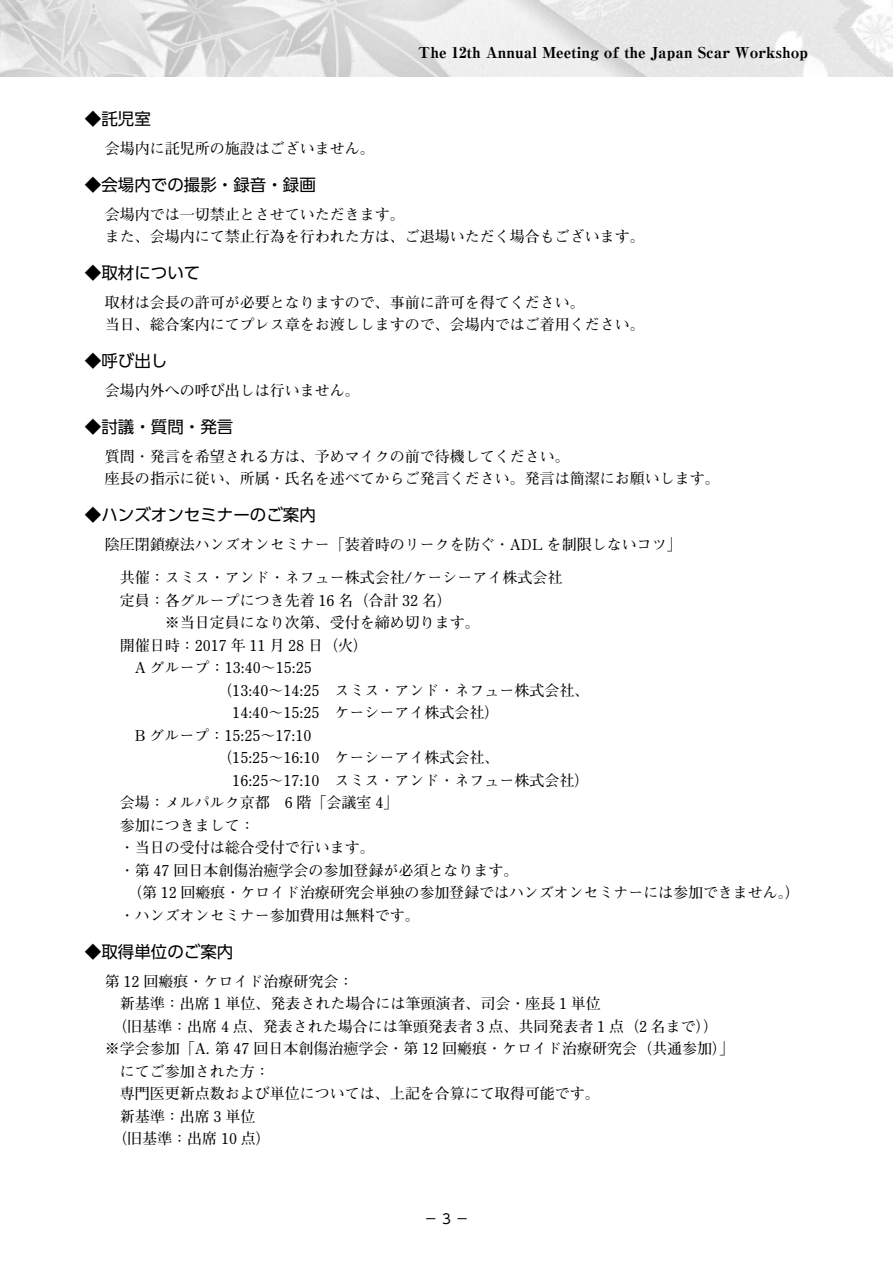
<style>
.page{position:relative;width:893px;height:1263px;background:#fff}
.page>*{position:absolute;margin:0;border:0;box-sizing:border-box;transform-origin:0 0}
.t1{font:16.5px "UD Shin Go Pro";color:#000}
.t2{font:700 15px/22.5px "Futo Min A101 Pro";color:#000}
.t3{font:800 15px "Ryumin Pro";color:#000}
.t4{font:13.5px "UD Shin Go Pro";color:#000}
.s1{color:#fff}
</style>
<div class="page">
<img style="left:1px;top:0;width:892px;height:76px">
<img style="left:74px;top:36px;width:758px;height:41px">
<p class="t3" style="left:418px;top:40px;width:391px">The 12th Annual Meeting of the Japan Scar Workshop</p>
<p class="t1" style="left:85px;top:105px;width:68px">◆託児室</p>
<p class="t2" style="left:105px;top:135px;width:271px">会場内に託児所の施設はございません。</p>
<p class="t1" style="left:85px;top:171px;width:233px">◆会場内での撮影・録音・録画</p>
<p class="t2" style="left:105px;top:201px;width:541px">会場内では一切禁止とさせていただきます。<br>また、会場内にて禁止行為を行われた方は、ご退場いただく場合もございます。</p>
<p class="t1" style="left:85px;top:259px;width:117px">◆取材について</p>
<p class="t2" style="left:105px;top:289px;width:541px">取材は会長の許可が必要となりますので、事前に許可を得てください。<br>当日、総合案内にてプレス章をお渡ししますので、会場内ではご着用ください。</p>
<p class="t1" style="left:85px;top:347px;width:84px">◆呼び出し</p>
<p class="t2" style="left:105px;top:377px;width:256px">会場内外への呼び出しは行いません。</p>
<p class="t1" style="left:85px;top:413px;width:150px">◆討議・質問・発言</p>
<p class="t2" style="left:105px;top:443px;width:616px">質問・発言を希望される方は、予めマイクの前で待機してください。<br>座長の指示に従い、所属・氏名を述べてからご発言ください。発言は簡潔にお願いします。</p>
<p class="t1" style="left:85px;top:501px;width:233px">◆ハンズオンセミナーのご案内</p>
<p class="t2" style="left:105px;top:531px;width:578px">陰圧閉鎖療法ハンズオンセミナー「装着時のリークを防ぐ・ADL を制限しないコツ」</p>
<p class="t2" style="left:120px;top:565px;width:444px">共催：スミス・アンド・ネフュー株式会社/ケーシーアイ株式会社</p>
<p class="t2" style="left:120px;top:587px;width:334px">定員：各グループにつき先着 16 名（合計 32 名）</p>
<p class="t2" style="left:165px;top:610px;width:316px">※当日定員になり次第、受付を締め切ります。</p>
<p class="t2" style="left:120px;top:632px;width:250px">開催日時：2017 年 11 月 28 日（火）</p>
<p class="t2" style="left:135px;top:655px;width:179px">A グループ：13:40〜15:25</p>
<p class="t2" style="left:217px;top:677px;width:374px">（13:40〜14:25 スミス・アンド・ネフュー株式会社、</p>
<p class="t2" style="left:217px;top:700px;width:284px"><span class="s1">（</span>14:40〜15:25 ケーシーアイ株式会社）</p>
<p class="t2" style="left:135px;top:722px;width:178px">B グループ：15:25〜17:10</p>
<p class="t2" style="left:217px;top:745px;width:284px">（15:25〜16:10 ケーシーアイ株式会社、</p>
<p class="t2" style="left:217px;top:767px;width:374px"><span class="s1">（</span>16:25〜17:10 スミス・アンド・ネフュー株式会社）</p>
<p class="t2" style="left:120px;top:790px;width:280px">会場：メルパルク京都 6 階「会議室 4」</p>
<p class="t2" style="left:120px;top:812px;width:136px">参加につきまして：</p>
<p class="t2" style="left:120px;top:835px;width:256px">・当日の受付は総合受付で行います。</p>
<p class="t2" style="left:120px;top:857px;width:400px">・第 47 回日本創傷治癒学会の参加登録が必須となります。</p>
<p class="t2" style="left:127px;top:880px;width:674px">（第 12 回瘢痕・ケロイド治療研究会単独の参加登録ではハンズオンセミナーには参加できません。）</p>
<p class="t2" style="left:120px;top:902px;width:301px">・ハンズオンセミナー参加費用は無料です。</p>
<p class="t1" style="left:85px;top:938px;width:150px">◆取得単位のご案内</p>
<p class="t2" style="left:105px;top:968px;width:250px">第 12 回瘢痕・ケロイド治療研究会：</p>
<p class="t2" style="left:120px;top:990px;width:483px">新基準：出席 1 単位、発表された場合には筆頭演者、司会・座長 1 単位</p>
<p class="t2" style="left:112px;top:1013px;width:607px">（旧基準：出席 4 点、発表された場合には筆頭発表者 3 点、共同発表者 1 点（2 名まで））</p>
<p class="t2" style="left:105px;top:1035px;width:631px">※学会参加「A. 第 47 回日本創傷治癒学会・第 12 回瘢痕・ケロイド治療研究会（共通参加）」</p>
<p class="t2" style="left:120px;top:1058px;width:152px">にてご参加された方：</p>
<p class="t2" style="left:120px;top:1080px;width:481px">専門医更新点数および単位については、上記を合算にて取得可能です。</p>
<p class="t2" style="left:120px;top:1103px;width:137px">新基準：出席 3 単位</p>
<p class="t2" style="left:112px;top:1125px;width:160px">（旧基準：出席 10 点）</p>
<p class="t4" style="left:424px;top:1208px;width:46px">−3−</p>
</div>
